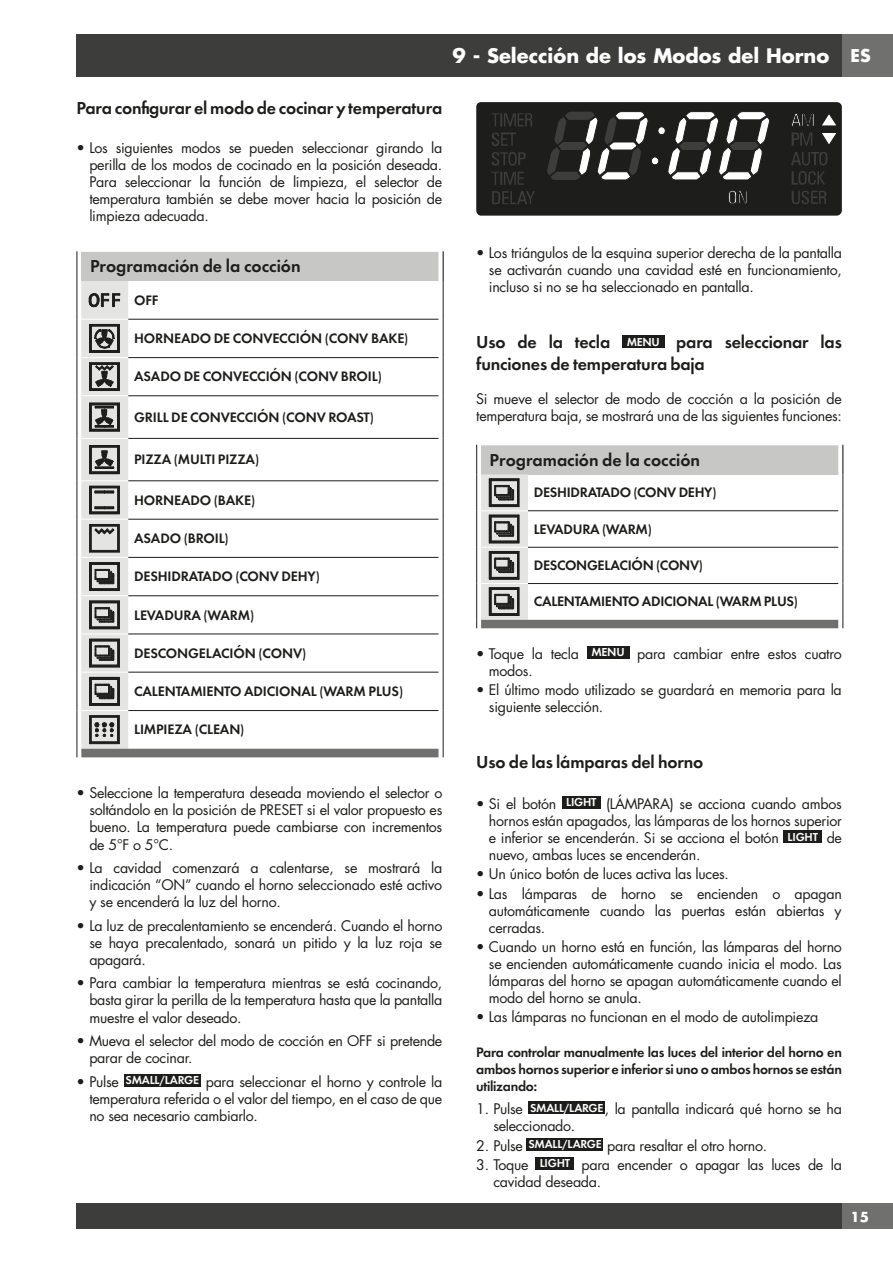
<style>
.page{position:relative;width:893px;height:1263px;background:#fff}
.page>*{position:absolute;margin:0;border:0;box-sizing:border-box;transform-origin:0 0}
.t1{font:700 19.5px "Futura";color:#fff}
.t2{font:18px/21.8px "Futura Dem Bld";letter-spacing:-.01em;color:#1d1d1b}
.t3{font:700 17.25px "Futura";color:#fff}
.t4{font:14.25px/17.1px "Futura";letter-spacing:-.02em;color:#1d1d1b;text-align:justify}
.t5{font:14.25px/17.2px "Futura Dem Bld";letter-spacing:-.01em;color:#1d1d1b;text-align:justify}
.t6{font:700 13.5px "Futura";color:#fff}
.s1{font-size:12px;color:#fff}
</style>
<div class="page">
<div style="left:77px;top:34px;width:765px;height:43px;background:#3d3d3c"></div>
<div style="left:842px;top:34px;width:51px;height:43px;background:#70706f"></div>
<div style="left:77px;top:1203px;width:765px;height:26px;background:#3d3d3c"></div>
<div style="left:842px;top:1203px;width:51px;height:26px;background:#70706f"></div>
<svg style="left:77px;top:251px;width:367px;height:506px"></svg>
<div style="left:124px;top:1074px;width:77px;height:13px;background:#1d1d1b"></div>
<div style="left:476px;top:102px;width:366px;height:114px;background:#1d1d1b;border-radius:5px"></div>
<svg style="left:491px;top:113px;width:41px;height:13px"></svg>
<svg style="left:492px;top:191px;width:43px;height:13px"></svg>
<svg style="left:791px;top:152px;width:36px;height:33px"></svg>
<div style="left:658px;top:127px;width:7px;height:8px;background:#fff;border-radius:50%"></div>
<div style="left:658px;top:127px;width:7px;height:8px;border:1px solid #1d1d1b;border-radius:50%"></div>
<div style="left:651px;top:157px;width:8px;height:8px;background:#fff;border-radius:50%"></div>
<div style="left:651px;top:157px;width:8px;height:8px;border:1px solid #1d1d1b;border-radius:50%"></div>
<svg style="left:791px;top:113px;width:23px;height:33px"></svg>
<svg style="left:547px;top:112px;width:101px;height:68px"></svg>
<svg style="left:668px;top:112px;width:102px;height:92px"></svg>
<svg style="left:822px;top:114px;width:14px;height:12px"></svg>
<svg style="left:822px;top:133px;width:15px;height:11px"></svg>
<svg style="left:492px;top:132px;width:24px;height:14px"></svg>
<svg style="left:492px;top:152px;width:34px;height:14px"></svg>
<svg style="left:491px;top:172px;width:33px;height:13px"></svg>
<svg style="left:792px;top:191px;width:34px;height:13px"></svg>
<div style="left:622px;top:335px;width:43px;height:13px;background:#1d1d1b"></div>
<svg style="left:476px;top:445px;width:367px;height:183px"></svg>
<div style="left:587px;top:646px;width:42px;height:13px;background:#1d1d1b"></div>
<div style="left:562px;top:796px;width:38px;height:13px;background:#1d1d1b"></div>
<div style="left:784px;top:830px;width:38px;height:13px;background:#1d1d1b"></div>
<div style="left:528px;top:1101px;width:77px;height:13px;background:#1d1d1b"></div>
<div style="left:527px;top:1138px;width:76px;height:12px;background:#1d1d1b"></div>
<div style="left:536px;top:1157px;width:38px;height:13px;background:#1d1d1b"></div>
<h1 class="t1" style="left:453px;top:42px;width:378px">9 - Selección de los Modos del Horno</h1>
<p class="t3" style="left:850px;top:46px;width:22px">ES</p>
<p class="t2" style="left:77px;top:97px;width:367px">Para configurar el modo de cocinar y temperatura</p>
<p class="t4" style="left:89px;top:139px;width:354px;text-indent:-13px">• Los siguientes modos se pueden seleccionar girando la perilla de los modos de cocinado en la posición deseada.<br>Para seleccionar la función de limpieza, el selector de temperatura también se debe mover hacia la posición de limpieza adecuada.</p>
<p class="t2" style="left:90px;top:255px;width:212px">Programación de la cocción</p>
<p class="t5" style="left:134px;top:291px;width:26px">OFF</p>
<p class="t5" style="left:134px;top:330px;width:276px">HORNEADO DE CONVECCIÓN (CONV BAKE)</p>
<p class="t5" style="left:134px;top:368px;width:249px">ASADO DE CONVECCIÓN (CONV BROIL)</p>
<p class="t5" style="left:134px;top:408px;width:241px">GRILL DE CONVECCIÓN (CONV ROAST)</p>
<p class="t5" style="left:134px;top:451px;width:127px">PIZZA (MULTI PIZZA)</p>
<p class="t5" style="left:134px;top:491px;width:123px">HORNEADO (BAKE)</p>
<p class="t5" style="left:134px;top:529px;width:96px">ASADO (BROIL)</p>
<p class="t5" style="left:134px;top:568px;width:187px">DESHIDRATADO (CONV DEHY)</p>
<p class="t5" style="left:134px;top:606px;width:122px">LEVADURA (WARM)</p>
<p class="t5" style="left:134px;top:644px;width:174px">DESCONGELACIÓN (CONV)</p>
<p class="t5" style="left:134px;top:682px;width:271px">CALENTAMIENTO ADICIONAL (WARM PLUS)</p>
<p class="t5" style="left:134px;top:721px;width:112px">LIMPIEZA (CLEAN)</p>
<p class="t4" style="left:89px;top:784px;width:354px;text-indent:-13px">• Seleccione la temperatura deseada moviendo el selector o soltándolo en la posición de PRESET si el valor propuesto es bueno. La temperatura puede cambiarse con incrementos de 5°F o 5°C.</p>
<p class="t4" style="left:89px;top:859px;width:354px;text-indent:-13px">• La cavidad comenzará a calentarse, se mostrará la indicación “ON” cuando el horno seleccionado esté activo y se encenderá la luz del horno.</p>
<p class="t4" style="left:89px;top:917px;width:354px;text-indent:-13px">• La luz de precalentamiento se encenderá. Cuando el horno se haya precalentado, sonará un pitido y la luz roja se apagará.</p>
<p class="t4" style="left:89px;top:975px;width:354px;text-indent:-13px">• Para cambiar la temperatura mientras se está cocinando, basta girar la perilla de la temperatura hasta que la pantalla muestre el valor deseado.</p>
<p class="t4" style="left:89px;top:1032px;width:354px;text-indent:-13px">• Mueva el selector del modo de cocción en OFF si pretende parar de cocinar.</p>
<p class="t4" style="left:89px;top:1073px;width:354px;text-indent:-13px">• Pulse <sup>SMALL/LARGE</sup> para seleccionar el horno y controle la temperatura referida o el valor del tiempo, en el caso de que no sea necesario cambiarlo.</p>
<p class="t4" style="left:489px;top:244px;width:354px;text-indent:-13px">• Los triángulos de la esquina superior derecha de la pantalla se activarán cuando una cavidad esté en funcionamiento, incluso si no se ha seleccionado en pantalla.</p>
<p class="t2" style="left:476px;top:331px;width:367px">Uso de la tecla <span class="s1">MENU</span> para seleccionar las funciones de temperatura baja</p>
<p class="t4" style="left:476px;top:390px;width:367px">Si mueve el selector de modo de cocción a la posición de temperatura baja, se mostrará una de las siguientes funciones:</p>
<p class="t2" style="left:490px;top:448px;width:212px">Programación de la cocción</p>
<p class="t5" style="left:534px;top:484px;width:184px">DESHIDRATADO (CONV DEHY)</p>
<p class="t5" style="left:534px;top:520px;width:119px">LEVADURA (WARM)</p>
<p class="t5" style="left:534px;top:556px;width:171px">DESCONGELACIÓN (CONV)</p>
<p class="t5" style="left:534px;top:593px;width:266px">CALENTAMIENTO ADICIONAL (WARM PLUS)</p>
<p class="t4" style="left:489px;top:645px;width:354px;text-indent:-13px">• Toque la tecla <sup>MENU</sup> para cambiar entre estos cuatro modos.</p>
<p class="t4" style="left:489px;top:681px;width:354px;text-indent:-13px">• El último modo utilizado se guardará en memoria para la siguiente selección.</p>
<p class="t2" style="left:476px;top:751px;width:229px">Uso de las lámparas del horno</p>
<p class="t4" style="left:489px;top:795px;width:355px;text-indent:-13px">• Si el botón <sup>LIGHT</sup> (LÁMPARA) se acciona cuando ambos hornos están apagados, las lámparas de los hornos superior e inferior se encenderán. Si se acciona el botón <sup>LIGHT</sup> de nuevo, ambas luces se encenderán.</p>
<p class="t4" style="left:476px;top:865px;width:254px">• Un único botón de luces activa las luces.</p>
<p class="t4" style="left:489px;top:885px;width:354px;text-indent:-13px">• Las lámparas de horno se encienden o apagan automáticamente cuando las puertas están abiertas y cerradas.</p>
<p class="t4" style="left:489px;top:938px;width:354px;text-indent:-13px">• Cuando un horno está en función, las lámparas del horno se encienden automáticamente cuando inicia el modo. Las lámparas del horno se apagan automáticamente cuando el modo del horno se anula.</p>
<p class="t4" style="left:476px;top:1008px;width:344px">• Las lámparas no funcionan en el modo de autolimpieza</p>
<p class="t5" style="left:476px;top:1043px;width:367px">Para controlar manualmente las luces del interior del horno en ambos hornos superior e inferior si uno o ambos hornos se están utilizando:</p>
<p class="t4" style="left:493px;top:1100px;width:350px;text-indent:-17px">1. Pulse <sup>SMALL/LARGE</sup>, la pantalla indicará qué horno se ha seleccionado.</p>
<p class="t4" style="left:476px;top:1137px;width:293px">2. Pulse <sup>SMALL/LARGE</sup> para resaltar el otro horno.</p>
<p class="t4" style="left:493px;top:1156px;width:350px;text-indent:-17px">3. Toque <sup>LIGHT</sup> para encender o apagar las luces de la cavidad deseada.</p>
<p class="t6" style="left:850px;top:1207px;width:20px">15</p>
</div>
